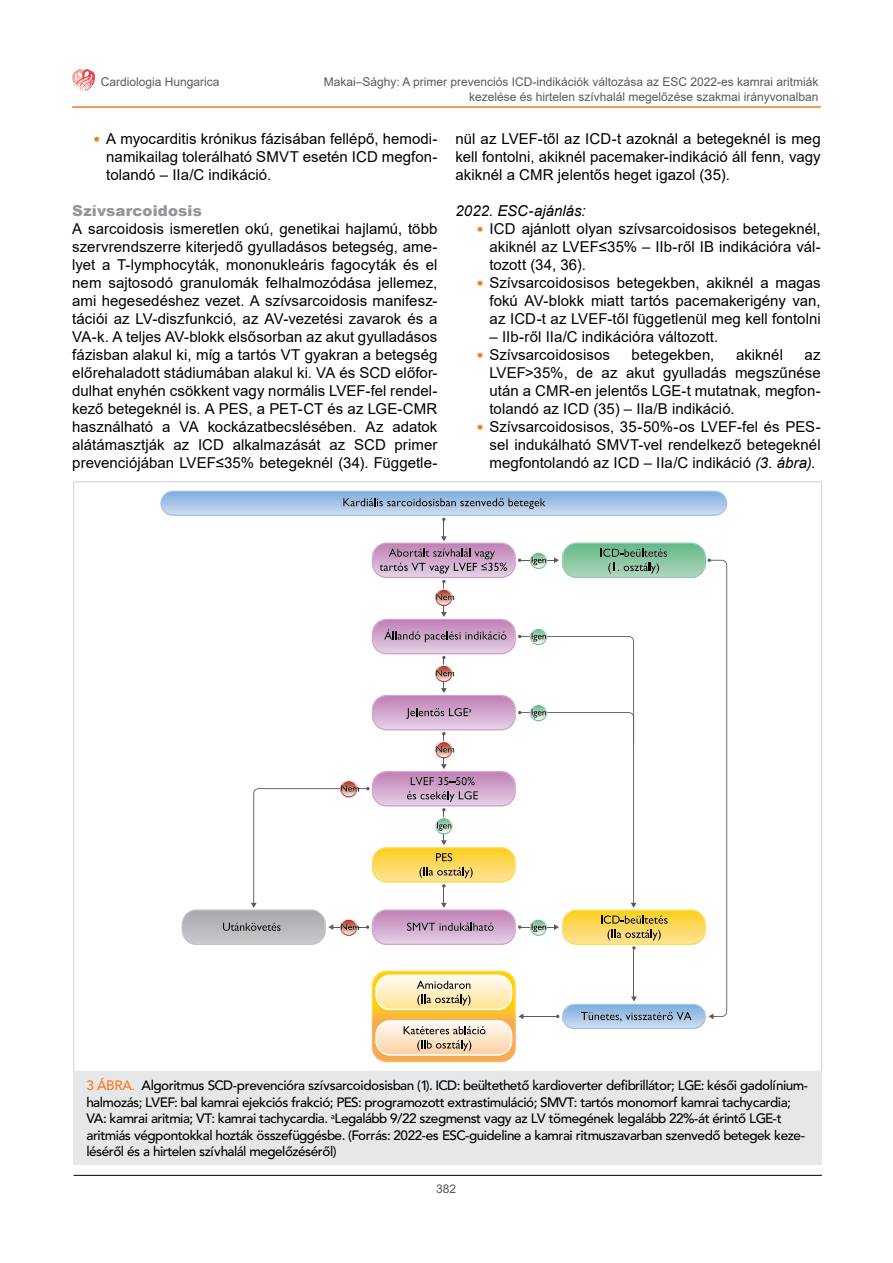
<style>
.page{position:relative;width:893px;height:1263px;background:#fff}
.page>*{position:absolute;margin:0;border:0;box-sizing:border-box;transform-origin:0 0}
.t1{font:15px/18px "Arial";letter-spacing:.005em;color:#000;text-align:justify}
.t2{font:italic 15px "Arial";color:#000}
.t3{font:900 15px "Arial";letter-spacing:.01em;color:#939598}
.t4{font:13.5px/16.5px "Avenir Md PFL";color:#000}
.t5{font:12px/14.4px "Arial";color:#58595b;text-align:right}
.s1{font-family:"Avenir Md PFL";font-size:13.5px;color:#f47b20}
.s2{font-style:italic}
.s3{color:#f47b20}
</style>
<div class="page">
<hr style="left:74px;top:1175px;width:748px;height:1px;background:#000">
<svg style="left:72px;top:69px;width:23px;height:23px"></svg>
<hr style="left:72px;top:106px;width:749px;height:2px;background:#f47b20">
<hr style="left:443px;top:581px;width:1px;height:32px;background:#595a5b">
<svg style="left:441px;top:612px;width:6px;height:5px"></svg>
<hr style="left:443px;top:657px;width:1px;height:32px;background:#595a5b">
<svg style="left:441px;top:688px;width:6px;height:5px"></svg>
<hr style="left:443px;top:734px;width:1px;height:31px;background:#595a5b">
<svg style="left:441px;top:764px;width:6px;height:5px"></svg>
<hr style="left:443px;top:810px;width:1px;height:31px;background:#595a5b">
<svg style="left:441px;top:840px;width:6px;height:5px"></svg>
<hr style="left:520px;top:927px;width:35px;height:1px;background:#595a5b">
<svg style="left:554px;top:924px;width:5px;height:6px"></svg>
<hr style="left:332px;top:927px;width:36px;height:1px;background:#595a5b">
<svg style="left:328px;top:924px;width:5px;height:6px"></svg>
<hr style="left:523px;top:1016px;width:35px;height:1px;background:#595a5b">
<svg style="left:518px;top:1014px;width:5px;height:5px"></svg>
<hr style="left:520px;top:560px;width:35px;height:1px;background:#595a5b">
<svg style="left:554px;top:557px;width:5px;height:6px"></svg>
<svg style="left:441px;top:518px;width:6px;height:23px"></svg>
<hr style="left:633px;top:948px;width:1px;height:49px;background:#595a5b">
<svg style="left:631px;top:996px;width:6px;height:5px"></svg>
<svg style="left:441px;top:884px;width:6px;height:24px"></svg>
<img style="left:161px;top:491px;width:566px;height:24px">
<img style="left:570px;top:1019px;width:136px;height:10px">
<img style="left:562px;top:1004px;width:143px;height:24px">
<img style="left:372px;top:971px;width:143px;height:90px">
<svg style="left:435px;top:580px;width:19px;height:26px"></svg>
<svg style="left:343px;top:498px;width:203px;height:11px;background:#879db5"></svg>
<img style="left:375px;top:974px;width:137px;height:36px">
<img style="left:376px;top:975px;width:136px;height:34px">
<svg style="left:417px;top:981px;width:53px;height:8px"></svg>
<svg style="left:417px;top:995px;width:54px;height:11px"></svg>
<img style="left:390px;top:1055px;width:108px;height:1px">
<img style="left:376px;top:1020px;width:136px;height:35px">
<svg style="left:404px;top:1026px;width:81px;height:8px"></svg>
<svg style="left:417px;top:1040px;width:54px;height:11px"></svg>
<img style="left:372px;top:619px;width:143px;height:35px">
<svg style="left:384px;top:629px;width:122px;height:13px;background:#a888a4"></svg>
<svg style="left:435px;top:656px;width:19px;height:26px"></svg>
<img style="left:372px;top:695px;width:143px;height:35px">
<svg style="left:406px;top:708px;width:65px;height:11px"></svg>
<svg style="left:435px;top:741px;width:19px;height:17px"></svg>
<svg style="left:340px;top:919px;width:19px;height:17px"></svg>
<img style="left:373px;top:771px;width:142px;height:35px">
<img style="left:382px;top:909px;width:134px;height:36px">
<img style="left:372px;top:910px;width:143px;height:34px">
<svg style="left:411px;top:777px;width:64px;height:8px"></svg>
<svg style="left:407px;top:791px;width:71px;height:11px"></svg>
<svg style="left:251px;top:780px;width:122px;height:128px"></svg>
<img style="left:372px;top:847px;width:143px;height:35px">
<svg style="left:436px;top:853px;width:16px;height:8px"></svg>
<svg style="left:419px;top:867px;width:54px;height:11px"></svg>
<img style="left:572px;top:909px;width:124px;height:36px">
<img style="left:562px;top:910px;width:143px;height:34px">
<svg style="left:601px;top:915px;width:67px;height:9px"></svg>
<svg style="left:607px;top:930px;width:54px;height:10px"></svg>
<img style="left:192px;top:909px;width:134px;height:36px">
<img style="left:196px;top:944px;width:115px;height:1px">
<img style="left:182px;top:910px;width:143px;height:34px">
<svg style="left:223px;top:922px;width:58px;height:9px"></svg>
<img style="left:381px;top:542px;width:135px;height:36px">
<svg style="left:515px;top:557px;width:6px;height:6px"></svg>
<img style="left:372px;top:543px;width:143px;height:34px">
<svg style="left:379px;top:548px;width:128px;height:26px;background:#b090ad"></svg>
<svg style="left:407px;top:922px;width:87px;height:9px"></svg>
<svg style="left:581px;top:1012px;width:111px;height:9px"></svg>
<svg style="left:435px;top:817px;width:18px;height:17px"></svg>
<svg style="left:530px;top:919px;width:17px;height:17px"></svg>
<img style="left:572px;top:542px;width:134px;height:36px">
<svg style="left:705px;top:557px;width:22px;height:462px"></svg>
<img style="left:562px;top:543px;width:143px;height:34px">
<svg style="left:601px;top:548px;width:66px;height:9px"></svg>
<svg style="left:608px;top:563px;width:51px;height:11px"></svg>
<svg style="left:530px;top:552px;width:17px;height:17px"></svg>
<svg style="left:515px;top:628px;width:121px;height:280px"></svg>
<div style="left:74px;top:1071px;width:748px;height:94px;background:#e6e7e8"></div>
<p class="t5" style="left:101px;top:75px;width:120px">Cardiologia Hungarica</p>
<p class="t5" style="left:324px;top:75px;width:496px">Makai–Sághy: A primer prevenciós ICD-indikációk változása az ESC 2022-es kamrai aritmiák kezelése és hirtelen szívhalál megelőzése szakmai irányvonalban</p>
<p class="t1" style="left:106px;top:130px;width:333px;text-indent:-13px"><span class="s1">•</span> A myocarditis krónikus fázisában fellépő, hemodi&shy;namikailag tolerálható SMVT esetén ICD megfon&shy;tolandó – IIa/C indikáció.</p>
<p class="t3" style="left:72px;top:200px;width:131px">Szívsarcoidosis</p>
<p class="t1" style="left:72px;top:220px;width:367px">A sarcoidosis ismeretlen okú, genetikai hajlamú, több szervrendszerre kiterjedő gyulladásos betegség, ame&shy;lyet a T-lymphocyták, mononukleáris fagocyták és el nem sajtosodó granulomák felhalmozódása jellemez, ami hegesedéshez vezet. A szívsarcoidosis manifesz&shy;tációi az LV-diszfunkció, az AV-vezetési zavarok és a VA-k. A teljes AV-blokk elsősorban az akut gyulladásos fázisban alakul ki, míg a tartós VT gyakran a betegség előrehaladott stádiumában alakul ki. VA és SCD előfor&shy;dulhat enyhén csökkent vagy normális LVEF-fel rendel&shy;kező betegeknél is. A PES, a PET-CT és az LGE-CMR használható a VA kockázatbecslésében. Az adatok alátámasztják az ICD alkalmazását az SCD primer prevenciójában LVEF≤35% betegeknél (34). Függetle-</p>
<p class="t1" style="left:455px;top:130px;width:367px">nül az LVEF-től az ICD-t azoknál a betegeknél is meg kell fontolni, akiknél pacemaker-indikáció áll fenn, vagy akiknél a CMR jelentős heget igazol (35).</p>
<p class="t2" style="left:455px;top:201px;width:132px">2022. ESC-ajánlás:</p>
<p class="t1" style="left:489px;top:220px;width:333px;text-indent:-13px"><span class="s1">•</span> ICD ajánlott olyan szívsarcoidosisos betegeknél, akiknél az LVEF≤35% – IIb-ről IB indikációra vál&shy;tozott (34, 36).</p>
<p class="t1" style="left:489px;top:274px;width:333px;text-indent:-13px"><span class="s1">•</span> Szívsarcoidosisos betegekben, akiknél a magas fokú AV-blokk miatt tartós pacemakerigény van, az ICD-t az LVEF-től függetlenül meg kell fontolni</p>
<p class="t1" style="left:489px;top:328px;width:230px">– IIb-ről IIa/C indikációra változott.</p>
<p class="t1" style="left:477px;top:346px;width:135px"><span class="s1">•</span> Szívsarcoidosisos</p>
<p class="t1" style="left:632px;top:346px;width:84px">betegekben,</p>
<p class="t1" style="left:736px;top:346px;width:49px">akiknél</p>
<p class="t1" style="left:489px;top:346px;width:333px;text-indent:315px">az LVEF&gt;35%, de az akut gyulladás megszűnése után a CMR-en jelentős LGE-t mutatnak, megfon&shy;tolandó az ICD (35) – IIa/B indikáció.</p>
<p class="t1" style="left:489px;top:418px;width:333px;text-indent:-13px"><span class="s1">•</span> Szívsarcoidosisos, 35-50%-os LVEF-fel és PES&shy;sel indukálható SMVT-vel rendelkező betegeknél megfontolandó az ICD – IIa/C indikáció <span class="s2">(3. ábra)</span>.</p>
<p class="t4" style="left:86px;top:1078px;width:723px"><span class="s3">3 ÁBRA.</span> Algoritmus SCD-prevencióra szívsarcoidosisban (1). ICD: beültethető kardioverter defibrillátor; LGE: késői gadolínium&shy;halmozás; LVEF: bal kamrai ejekciós frakció; PES: programozott extrastimuláció; SMVT: tartós monomorf kamrai tachycardia; VA: kamrai aritmia; VT: kamrai tachycardia. <sup>a</sup>Legalább 9/22 szegmenst vagy az LV tömegének legalább 22%-át érintő LGE-t aritmiás végpontokkal hozták összefüggésbe. (Forrás: 2022-es ESC-guideline a kamrai ritmuszavarban szenvedő betegek keze&shy;léséről és a hirtelen szívhalál megelőzéséről)</p>
<p class="t5" style="left:436px;top:1181px;width:22px">382</p>
</div>
